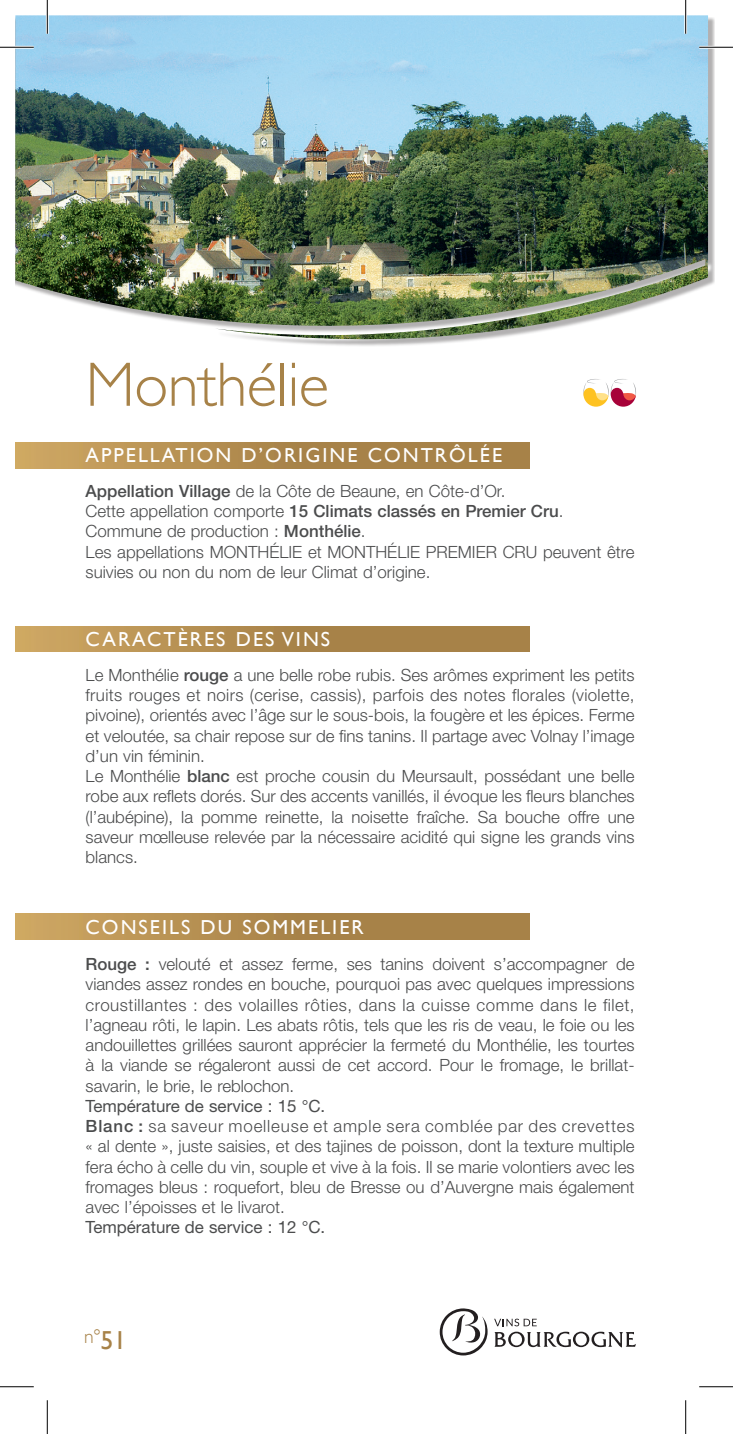
<style>
.page{position:relative;width:733px;height:1434px;background:#fff}
.page>*{position:absolute;margin:0;border:0;box-sizing:border-box;transform-origin:0 0}
.t1{font:300 63px "Gill Sans";letter-spacing:-.01em;color:#a78248}
.t2{font:20.25px "Gill Sans";letter-spacing:.1em;color:#fff}
.t3{font:300 19.8px "Gill Sans";color:#a78248}
.t4{font:300 16.88px/20.2px "Helvetica Neue";color:#4b4c4d}
.t5{font:16.88px "Helvetica Neue";color:#4b4c4d}
.s1{font-weight:500}
.s2{font-weight:400}
.s3{font-weight:400;font-size:26.1px}
</style>
<div class="page">
<img style="left:15px;top:15px;width:692px;height:331px">
<div style="left:15px;top:626px;width:514px;height:26px;background:linear-gradient(to right,#c8a15e,#9d7941)"></div>
<div style="left:15px;top:443px;width:514px;height:25px;background:linear-gradient(to right,#c8a15e,#9d7941)"></div>
<div style="left:15px;top:914px;width:514px;height:25px;background:linear-gradient(to right,#c8a15e,#9d7941)"></div>
<svg style="left:583px;top:379px;width:52px;height:28px"></svg>
<svg style="left:494px;top:1319px;width:141px;height:28px"></svg>
<svg style="left:439px;top:1308px;width:48px;height:47px"></svg>
<hr style="left:0;top:46px;width:34px;height:3px;background:#fff">
<hr style="left:699px;top:46px;width:33px;height:3px;background:#fff">
<hr style="left:46px;top:0;width:3px;height:34px;background:#fff">
<hr style="left:684px;top:0;width:2px;height:34px;background:#fff">
<hr style="left:0;top:47px;width:34px;height:1px;background:#000">
<hr style="left:699px;top:47px;width:33px;height:1px;background:#000">
<hr style="left:0;top:1386px;width:34px;height:1px;background:#000">
<hr style="left:699px;top:1386px;width:33px;height:1px;background:#000">
<hr style="left:47px;top:0;width:1px;height:34px;background:#000">
<hr style="left:47px;top:1400px;width:1px;height:34px;background:#000">
<hr style="left:685px;top:0;width:1px;height:34px;background:#000">
<hr style="left:685px;top:1400px;width:1px;height:34px;background:#000">
<h1 class="t1" style="left:86px;top:349px;width:245px">Monthélie</h1>
<p class="t2" style="left:86px;top:444px;width:418px">APPELLATION D’ORIGINE CONTRÔLÉE</p>
<p class="t4" style="left:86px;top:480px;width:550px"><span class="s1">Appellation Village</span> de la Côte de Beaune, en Côte-d’Or.<br>Cette appellation comporte <span class="s1">15 Climats classés en Premier Cru</span>.<br>Commune de production : <span class="s1">Monthélie</span>.<br>Les appellations MONTHÉLIE et MONTHÉLIE PREMIER CRU peuvent être suivies ou non du nom de leur Climat d’origine.</p>
<p class="t2" style="left:86px;top:628px;width:246px">CARACTÈRES DES VINS</p>
<p class="t4" style="left:86px;top:664px;width:550px">Le Monthélie <span class="s1">rouge</span> a une belle robe rubis. Ses arômes expriment les petits fruits rouges et noirs (cerise, cassis), parfois des notes florales (violette, pivoine), orientés avec l’âge sur le sous-bois, la fougère et les épices. Ferme et veloutée, sa chair repose sur de fins tanins. Il partage avec Volnay l’image d’un vin féminin.<br>Le Monthélie <span class="s1">blanc</span> est proche cousin du Meursault, possédant une belle robe aux reflets dorés. Sur des accents vanillés, il évoque les fleurs blanches (l’aubépine), la pomme reinette, la noisette fraîche. Sa bouche offre une saveur mœlleuse relevée par la nécessaire acidité qui signe les grands vins blancs.</p>
<p class="t2" style="left:86px;top:915px;width:279px">CONSEILS DU SOMMELIER</p>
<p class="t4" style="left:86px;top:954px;width:550px;text-align:justify"><span class="s1">Rouge :</span> velouté et assez ferme, ses tanins doivent s’accompagner de viandes assez rondes en bouche, pourquoi pas avec quelques impressions croustillantes : des volailles rôties, dans la cuisse comme dans le filet, l’agneau rôti, le lapin. Les abats rôtis, tels que les ris de veau, le foie ou les andouillettes grillées sauront apprécier la fermeté du Monthélie, les tourtes à la viande se régaleront aussi de cet accord. Pour le fromage, le brillat&shy;savarin, le brie, le reblochon.</p>
<p class="t4" style="left:86px;top:1095px;width:550px"><span class="s2">Température de service : 15 °C.<br></span><span class="s1">Blanc :</span> sa saveur moelleuse et ample sera comblée par des crevettes « al dente », juste saisies, et des tajines de poisson, dont la texture multiple fera écho à celle du vin, souple et vive à la fois. Il se marie volontiers avec les fromages bleus : roquefort, bleu de Bresse ou d’Auvergne mais également avec l’époisses et le livarot.</p>
<p class="t5" style="left:86px;top:1217px;width:241px">Température de service : 12 °C.</p>
<p class="t3" style="left:84px;top:1325px;width:44px">n°<span class="s3">51</span></p>
</div>
